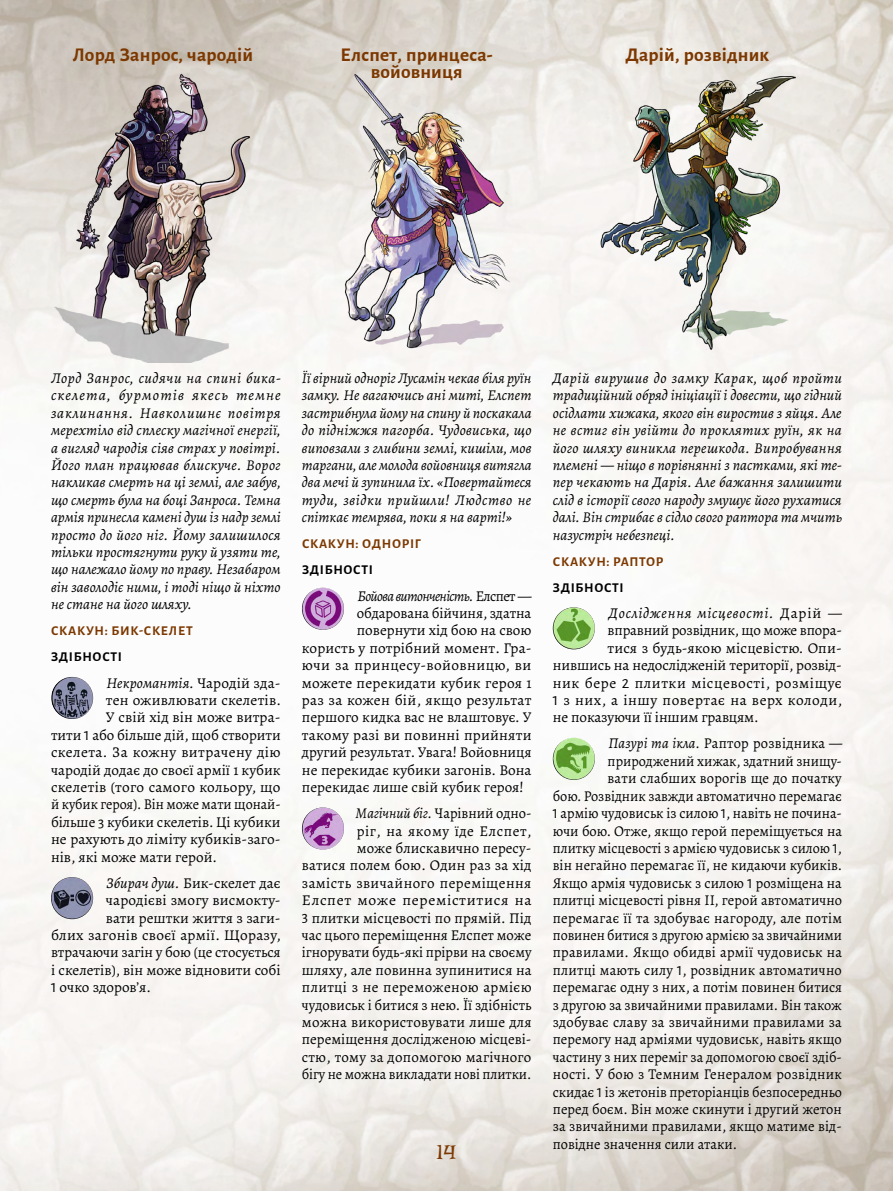
<style>
.page{position:relative;width:893px;height:1191px;background:#fff}
.page>*{position:absolute;margin:0;border:0;box-sizing:border-box;transform-origin:0 0}
.t1{font:21px "Risque";color:#7c3800}
.t2{font:700 19.5px/17.2px "Alegreya Sans";letter-spacing:.01em;color:#7c3800;text-align:center}
.t3{font:italic 15px/17.4px "Alegreya";color:#000;text-align:justify}
.t4{font:15px/17.4px "Alegreya";color:#000;text-align:right;scale:.96 1}
.t5{font:15px "Alegreya";color:#000}
.t6{font:15px "Alegreya";color:#000;scale:.95 1}
.t7{font:15px "Alegreya";letter-spacing:.02em;color:#000;scale:.96 1}
.t8{font:15px "Alegreya";color:#000;scale:.94 1}
.t9{font:15px "Alegreya";color:#000;scale:.93 1}
.t10{font:15px "Alegreya";letter-spacing:.035em;color:#000}
.t11{font:15px "Alegreya";letter-spacing:.02em;color:#000}
.t12{font:italic 15px "Alegreya";letter-spacing:.05em;color:#000}
.t13{font:15px "Alegreya";letter-spacing:.025em;color:#000}
.t14{font:italic 15px "Alegreya";letter-spacing:-.045em;color:#000;scale:.96 1}
.t15{font:15px "Alegreya";letter-spacing:.03em;color:#000}
.t16{font:700 13.5px "Alegreya Sans";letter-spacing:.05em;color:#7c3800}
.t17{font:700 13.5px "Alegreya Sans";letter-spacing:.05em;color:#000}
.s1{font-style:normal}
.s2{font-family:"Alegreya Sans"}
.s3{font-style:italic}
</style>
<div class="page">
<img style="left:0;top:0;width:893px;height:1191px">
<img style="left:55px;top:55px;width:217px;height:229px">
<img style="left:55px;top:284px;width:217px;height:79px">
<img style="left:51px;top:677px;width:42px;height:42px;border-radius:21px">
<img style="left:51px;top:877px;width:42px;height:42px;border-radius:21px">
<img style="left:308px;top:58px;width:218px;height:229px">
<img style="left:308px;top:287px;width:218px;height:78px">
<img style="left:302px;top:588px;width:42px;height:42px;border-radius:21px">
<img style="left:302px;top:807px;width:42px;height:42px;border-radius:21px">
<img style="left:588px;top:68px;width:218px;height:219px">
<img style="left:588px;top:287px;width:218px;height:78px">
<img style="left:553px;top:607px;width:42px;height:42px;border-radius:21px">
<img style="left:553px;top:738px;width:42px;height:42px;border-radius:21px">
<h2 class="t2" style="left:73px;top:45px;width:182px">Лорд Занрос, чародій</h2>
<h2 class="t2" style="left:341px;top:45px;width:154px">Елспет, принцеса&shy;войовниця</h2>
<h2 class="t2" style="left:625px;top:45px;width:145px">Дарій, розвідник</h2>
<p class="t3" style="left:51px;top:369px;width:231px">Лорд Занрос, сидячи на спині бика&shy;скелета, бурмотів якесь темне заклинання. Навколишнє повітря мерехтіло від сплеску магічної енергії, а вигляд чародія сіяв страх у повітрі.<br>Його план працював блискуче. Ворог накликав смерть на ці землі, але забув, що смерть була на боці Занроса. Темна армія принесла камені душ із надр землі просто до його ніг. Йому залишилося тільки простягнути руку й узяти те, що належало йому по праву. Незабаром він заволодіє ними, і тоді ніщо й ніхто не стане на його шляху.</p>
<p class="t16" style="left:51px;top:621px;width:143px">СКАКУН: БИК-СКЕЛЕТ</p>
<p class="t17" style="left:51px;top:647px;width:72px">ЗДІБНОСТІ</p>
<p class="t3" style="left:107px;top:673px;width:176px">Некромантія. <span class="s1">Чародій зда-</span></p>
<p class="t5" style="left:106px;top:690px;width:177px">тен оживлювати скелетів.</p>
<p class="t5" style="left:106px;top:708px;width:176px">У свій хід він може витра-</p>
<p class="t5" style="left:51px;top:725px;width:231px">тити <span class="s2">1</span> або більше дій, щоб створити</p>
<p class="t13" style="left:51px;top:742px;width:231px">скелета. За кожну витрачену дію</p>
<p class="t5" style="left:51px;top:760px;width:231px">чародій додає до своєї армії 1 кубик</p>
<p class="t5" style="left:51px;top:777px;width:231px">скелетів (того самого кольору, що</p>
<p class="t9" style="left:51px;top:795px;width:248px">й кубик героя). Він може мати щонай-</p>
<p class="t5" style="left:51px;top:812px;width:231px">більше <span class="s2">3</span> кубики скелетів. Ці кубики</p>
<p class="t5" style="left:51px;top:829px;width:231px">не рахують до ліміту кубиків-заго-</p>
<p class="t5" style="left:51px;top:847px;width:168px">нів, які може мати герой.</p>
<p class="t5" style="left:106px;top:873px;width:176px"><span class="s3">Збирач душ.</span> Бик-скелет дає</p>
<p class="t5" style="left:106px;top:890px;width:176px">чародієві змогу висмокту-</p>
<p class="t5" style="left:106px;top:908px;width:176px">вати рештки життя з заги-</p>
<p class="t11" style="left:51px;top:925px;width:231px">блих загонів своєї армії. Щоразу,</p>
<p class="t5" style="left:51px;top:943px;width:231px">втрачаючи загін у бою (це стосується</p>
<p class="t5" style="left:51px;top:960px;width:231px">і скелетів), він може відновити собі</p>
<p class="t5" style="left:51px;top:977px;width:101px"><span class="s2">1</span> очко здоров’я.</p>
<p class="t3" style="left:302px;top:369px;width:231px">Її вірний одноріг Лусамін чекав біля руїн замку. Не вагаючись ані миті, Елспет застрибнула йому на спину й поскакала до підніжжя пагорба. Чудовиська, що виповзали з глибини землі, кишіли, мов таргани, але молода войовниця витягла два мечі й зупинила їх. «Повертайтеся туди, звідки прийшли! Людство не спіткає темрява, поки я на варті!»</p>
<p class="t16" style="left:302px;top:534px;width:121px">СКАКУН: ОДНОРІГ</p>
<p class="t17" style="left:302px;top:560px;width:72px">ЗДІБНОСТІ</p>
<p class="t14" style="left:357px;top:585px;width:183px">Бойова витонченість. <span class="s1">Елспет —</span></p>
<p class="t5" style="left:357px;top:603px;width:176px">обдарована бійчиня, здатна</p>
<p class="t5" style="left:357px;top:621px;width:176px">повернути хід бою на свою</p>
<p class="t5" style="left:302px;top:638px;width:231px">користь у потрібний момент. Гра-</p>
<p class="t15" style="left:302px;top:655px;width:231px">ючи за принцесу-войовницю, ви</p>
<p class="t5" style="left:302px;top:673px;width:231px">можете перекидати кубик героя 1</p>
<p class="t11" style="left:302px;top:690px;width:231px">раз за кожен бій, якщо результат</p>
<p class="t5" style="left:302px;top:708px;width:231px">першого кидка вас не влаштовує. У</p>
<p class="t5" style="left:302px;top:725px;width:231px">такому разі ви повинні прийняти</p>
<p class="t5" style="left:302px;top:742px;width:231px">другий результат. Увага! Войовниця</p>
<p class="t5" style="left:302px;top:760px;width:231px">не перекидає кубики загонів. Вона</p>
<p class="t5" style="left:302px;top:777px;width:223px">перекидає лише свій кубик героя!</p>
<p class="t4" style="left:302px;top:804px;width:241px"><span class="s3">Магічний біг.</span> Чарівний одно-<br>ріг, на якому їде Елспет,<br>може блискавично пересу-<br>ватися полем бою. Один раз за хід замість звичайного переміщення<br>Елспет може переміститися на<br><span class="s2">3</span> плитки місцевості по прямій. Під час цього переміщення Елспет може ігнорувати будь-які прірви на своєму шляху, але повинна зупинитися на плитці з не переможеною армією чудовиськ і битися з нею. Її здібність можна використовувати лише для переміщення дослідженою місцеві&shy;стю, тому за допомогою магічного бігу не можна викладати нові плитки.</p>
<h1 class="t1" style="left:436px;top:1139px;width:22px">14</h1>
<p class="t3" style="left:553px;top:369px;width:291px">Дарій вирушив до замку Карак, щоб пройти традиційний обряд ініціації і довести, що гідний осідлати хижака, якого він виростив з яйця. Але не встиг він увійти до проклятих руїн, як на його шляху виникла перешкода. Випробування племені — ніщо в порівнянні з пастками, які те&shy;пер чекають на Дарія. Але бажання залишити слід в історії свого народу змушує його рухатися далі. Він стрибає в сідло свого раптора та мчить назустріч небезпеці.</p>
<p class="t16" style="left:553px;top:551px;width:112px">СКАКУН: РАПТОР</p>
<p class="t17" style="left:553px;top:577px;width:72px">ЗДІБНОСТІ</p>
<p class="t12" style="left:609px;top:603px;width:234px">Дослідження місцевості. <span class="s1">Дарій —</span></p>
<p class="t5" style="left:608px;top:621px;width:236px">вправний розвідник, що може впора-</p>
<p class="t5" style="left:608px;top:638px;width:236px">тися з будь-якою місцевістю. Опи-</p>
<p class="t5" style="left:553px;top:655px;width:291px">нившись на недослідженій території, розвід-</p>
<p class="t10" style="left:553px;top:673px;width:291px">ник бере <span class="s2">2</span> плитки місцевості, розміщує</p>
<p class="t10" style="left:553px;top:690px;width:291px"><span class="s2">1</span> з них, а іншу повертає на верх колоди,</p>
<p class="t5" style="left:553px;top:708px;width:207px">не показуючи її іншим гравцям.</p>
<p class="t7" style="left:608px;top:734px;width:245px"><span class="s3">Пазурі та ікла.</span> Раптор розвідника —</p>
<p class="t8" style="left:608px;top:751px;width:251px">природжений хижак, здатний знищу-</p>
<p class="t4" style="left:608px;top:769px;width:245px">вати слабших ворогів ще до початку</p>
<p class="t8" style="left:553px;top:786px;width:309px">бою. Розвідник завжди автоматично перемагає</p>
<p class="t6" style="left:553px;top:803px;width:306px"><span class="s2">1</span> армію чудовиськ із силою <span class="s2">1</span>, навіть не почина-</p>
<p class="t4" style="left:553px;top:821px;width:303px">ючи бою. Отже, якщо герой переміщується на</p>
<p class="t9" style="left:553px;top:838px;width:312px">плитку місцевості з армією чудовиськ з силою <span class="s2">1</span>,</p>
<p class="t6" style="left:553px;top:856px;width:306px">він негайно перемагає її, не кидаючи кубиків.</p>
<p class="t6" style="left:553px;top:873px;width:306px">Якщо армія чудовиськ з силою <span class="s2">1</span> розміщена на</p>
<p class="t4" style="left:553px;top:891px;width:303px">плитці місцевості рівня ІІ, герой автоматично</p>
<p class="t7" style="left:553px;top:908px;width:303px">перемагає її та здобуває нагороду, але потім</p>
<p class="t9" style="left:553px;top:925px;width:312px">повинен битися з другою армією за звичайними</p>
<p class="t7" style="left:553px;top:943px;width:303px">правилами. Якщо обидві армії чудовиськ на</p>
<p class="t4" style="left:553px;top:961px;width:303px">плитці мають силу <span class="s2">1</span>, розвідник автоматично</p>
<p class="t6" style="left:553px;top:977px;width:306px">перемагає одну з них, а потім повинен битися</p>
<p class="t6" style="left:553px;top:995px;width:306px">з другою за звичайними правилами. Він також</p>
<p class="t4" style="left:553px;top:1013px;width:303px">здобуває славу за звичайними правилами за</p>
<p class="t4" style="left:553px;top:1030px;width:302px">перемогу над арміями чудовиськ, навіть якщо</p>
<p class="t6" style="left:553px;top:1047px;width:306px">частину з них переміг за допомогою своєї здіб-</p>
<p class="t7" style="left:553px;top:1064px;width:303px">ності. У бою з Темним Генералом розвідник</p>
<p class="t8" style="left:553px;top:1082px;width:309px">скидає <span class="s2">1</span> із жетонів преторіанців безпосередньо</p>
<p class="t4" style="left:553px;top:1100px;width:303px">перед боєм. Він може скинути і другий жетон</p>
<p class="t4" style="left:553px;top:1117px;width:303px">за звичайними правилами, якщо матиме від-</p>
<p class="t6" style="left:553px;top:1134px;width:196px">повідне значення сили атаки.</p>
</div>
